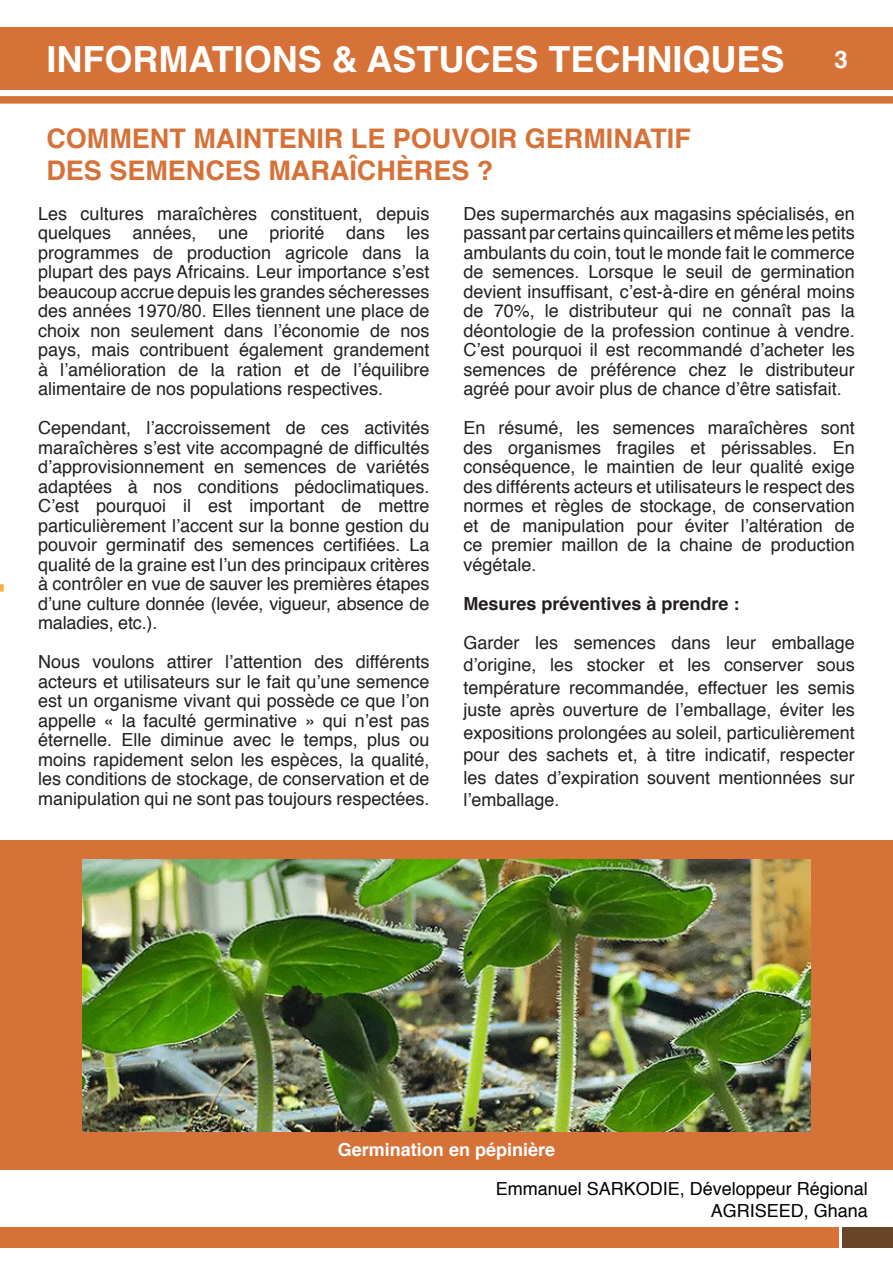
<style>
.page{position:relative;width:893px;height:1263px;background:#fff}
.page>*{position:absolute;margin:0;border:0;box-sizing:border-box;transform-origin:0 0}
.t1{font:700 36px "Helvetica";color:#fff}
.Titre_information_as{font:700 27px "Helvetica";color:#d67238}
.t2{font:700 24px "Helvetica";color:#fff}
.Texte_courant_NL{font:18px/19.5px "Helvetica";color:#231f20;text-align:justify}
.Titre_information_as-2{font:18px/21.6px "Helvetica";color:#000;text-align:right}
.Texte_courant_NL-2{font:700 18px "Helvetica";color:#231f20}
.t3{font:700 18px "Helvetica";color:#fff}
</style>
<div class="page">
<div style="left:0;top:840px;width:893px;height:330px;background:#d67238"></div>
<div style="left:0;top:1227px;width:838px;height:20px;background:#d67238"></div>
<div style="left:843px;top:1227px;width:50px;height:20px;background:#694528"></div>
<div style="left:0;top:96px;width:893px;height:8px;background:#d67238"></div>
<div style="left:0;top:28px;width:893px;height:62px;background:#d67238"></div>
<img style="left:82px;top:859px;width:728px;height:272px">
<svg style="left:0;top:584px;width:4px;height:8px"></svg>
<p class="t1" style="left:46px;top:30px;width:740px">INFORMATIONS &amp; ASTUCES TECHNIQUES</p>
<p class="Titre_information_as" style="left:46px;top:116px;width:646px">COMMENT MAINTENIR LE POUVOIR GERMINATIF</p>
<p class="Titre_information_as" style="left:46px;top:149px;width:449px">DES SEMENCES MARAÎCHÈRES ?</p>
<p class="t2" style="left:834px;top:40px;width:15px">3</p>
<p class="Texte_courant_NL" style="left:38px;top:204px;width:393px">Les cultures maraîchères constituent, depuis quelques années, une priorité dans les programmes de production agricole dans la plupart des pays Africains. Leur importance s’est beaucoup accrue depuis les grandes sécheresses des années 1970/80. Elles tiennent une place de choix non seulement dans l’économie de nos pays, mais contribuent également grandement à l’amélioration de la ration et de l’équilibre alimentaire de nos populations respectives.</p>
<p class="Texte_courant_NL" style="left:38px;top:419px;width:393px">Cependant, l’accroissement de ces activités maraîchères s’est vite accompagné de difficultés d’approvisionnement en semences de variétés adaptées à nos conditions pédoclimatiques.<br>C’est pourquoi il est important de mettre particulièrement l’accent sur la bonne gestion du pouvoir germinatif des semences certifiées. La qualité de la graine est l’un des principaux critères à contrôler en vue de sauver les premières étapes d’une culture donnée (levée, vigueur, absence de maladies, etc.).</p>
<p class="Texte_courant_NL" style="left:38px;top:653px;width:393px">Nous voulons attirer l’attention des différents acteurs et utilisateurs sur le fait qu’une semence est un organisme vivant qui possède ce que l’on appelle « la faculté germinative » qui n’est pas éternelle. Elle diminue avec le temps, plus ou moins rapidement selon les espèces, la qualité, les conditions de stockage, de conservation et de manipulation qui ne sont pas toujours respectées.</p>
<p class="Texte_courant_NL" style="left:463px;top:204px;width:393px">Des supermarchés aux magasins spécialisés, en passant par certains quincaillers et même les petits ambulants du coin, tout le monde fait le commerce de semences. Lorsque le seuil de germination devient insuffisant, c’est-à-dire en général moins de 70%, le distributeur qui ne connaît pas la déontologie de la profession continue à vendre.<br>C’est pourquoi il est recommandé d’acheter les semences de préférence chez le distributeur agréé pour avoir plus de chance d’être satisfait.</p>
<p class="Texte_courant_NL" style="left:463px;top:419px;width:393px">En résumé, les semences maraîchères sont des organismes fragiles et périssables. En conséquence, le maintien de leur qualité exige des différents acteurs et utilisateurs le respect des normes et règles de stockage, de conservation et de manipulation pour éviter l’altération de ce premier maillon de la chaine de production végétale.</p>
<p class="Texte_courant_NL-2" style="left:463px;top:589px;width:278px">Mesures préventives à prendre :</p>
<p class="Texte_courant_NL" style="left:463px;top:632px;width:393px;line-height:22.5px">Garder les semences dans leur emballage d’origine, les stocker et les conserver sous température recommandée, effectuer les semis juste après ouverture de l’emballage, éviter les expositions prolongées au soleil, particulièrement pour des sachets et, à titre indicatif, respecter les dates d’expiration souvent mentionnées sur l’emballage.</p>
<p class="t3" style="left:338px;top:1135px;width:219px">Germination en pépinière</p>
<p class="Titre_information_as-2" style="left:496px;top:1178px;width:374px">Emmanuel SARKODIE, Développeur Régional<br>AGRISEED, Ghana</p>
</div>
